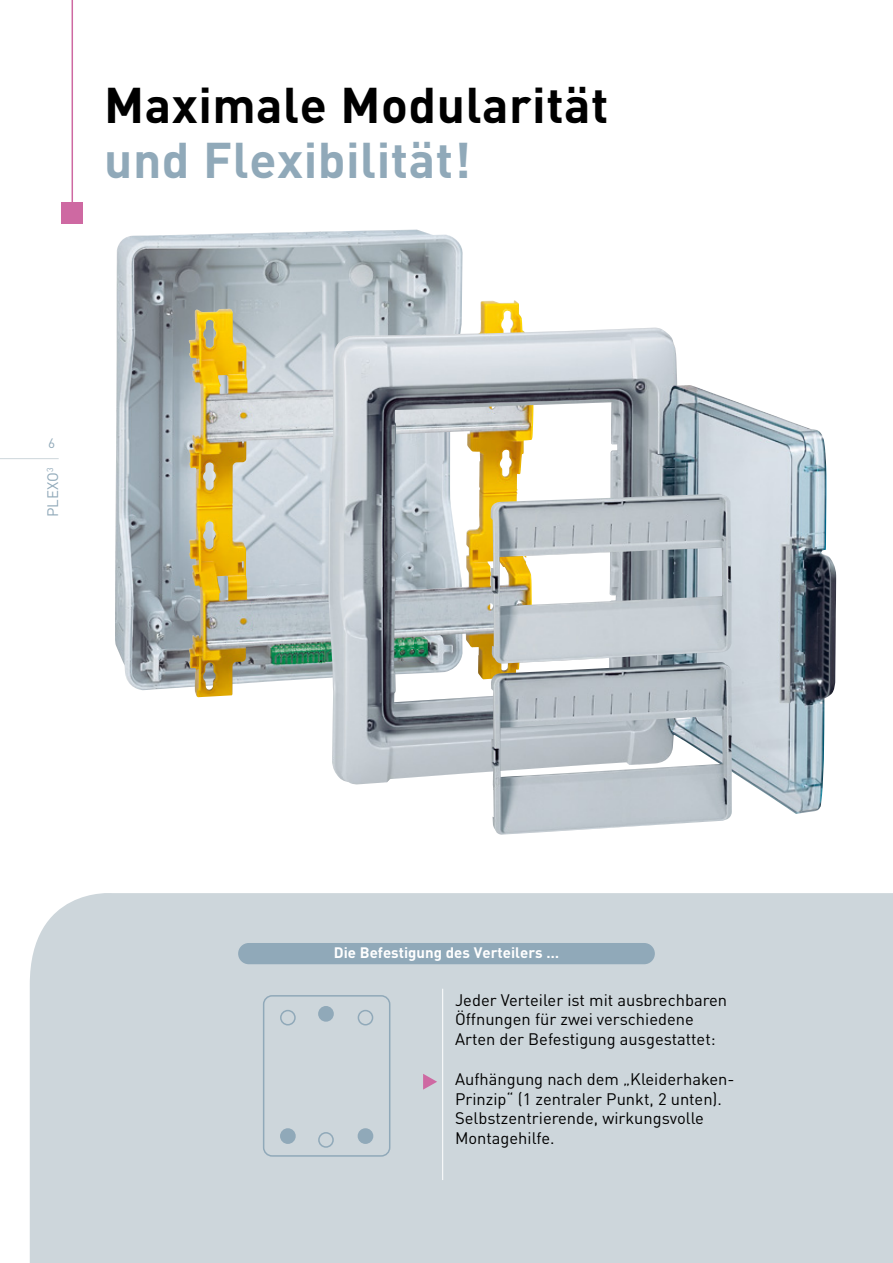
<style>
.page{position:relative;width:893px;height:1263px;background:#fff}
.page>*{position:absolute;margin:0;border:0;box-sizing:border-box;transform-origin:0 0}
.t1{font:700 49.5px "DIN Pro";letter-spacing:.01em;color:#000}
.t2{font:700 49.5px "DIN Pro";letter-spacing:.01em;color:#90a9b9}
.t3{font:16.5px/19.8px "DIN Pro";color:#000}
.t4{font:700 15px "DIN Pro";color:#fff}
.t5{font:15px "DIN Pro";color:#90a9b9}
.t6{font:13.5px "DIN Pro";color:#90a9b9}
</style>
<div class="page">
<div style="left:30px;top:893px;width:863px;height:370px;background:#cdd6db"></div>
<hr style="left:0;top:458px;width:59px;height:1px;background:#cdd6db">
<hr style="left:72px;top:0;width:1px;height:214px;background:#ce69a2">
<div style="left:62px;top:202px;width:21px;height:21px;background:#ce69a2"></div>
<div style="left:238px;top:943px;width:417px;height:21px;background:#90a9b9;border-radius:11px"></div>
<hr style="left:442px;top:989px;width:1px;height:191px;background:#fff">
<svg style="left:423px;top:1074px;width:14px;height:16px"></svg>
<div style="left:263px;top:995px;width:127px;height:162px;border:2px solid #90a9b9;border-radius:9px"></div>
<div style="left:281px;top:1129px;width:14px;height:14px;background:#90a9b9;border-radius:50%"></div>
<div style="left:280px;top:1128px;width:16px;height:16px;border:2px solid #90a9b9;border-radius:50%"></div>
<div style="left:358px;top:1129px;width:15px;height:14px;background:#90a9b9;border-radius:50%"></div>
<div style="left:358px;top:1128px;width:15px;height:16px;border:2px solid #90a9b9;border-radius:50%"></div>
<div style="left:280px;top:1010px;width:16px;height:15px;border:2px solid #90a9b9;border-radius:50%"></div>
<div style="left:358px;top:1010px;width:15px;height:15px;border:2px solid #90a9b9;border-radius:50%"></div>
<div style="left:318px;top:1132px;width:16px;height:16px;border:2px solid #90a9b9;border-radius:50%"></div>
<div style="left:319px;top:1007px;width:14px;height:14px;background:#90a9b9;border-radius:50%"></div>
<div style="left:318px;top:1006px;width:16px;height:16px;border:2px solid #90a9b9;border-radius:50%"></div>
<img style="left:115px;top:230px;width:348px;height:460px">
<img style="left:189px;top:300px;width:326px;height:93px">
<img style="left:328px;top:328px;width:508px;height:486px">
<img style="left:491px;top:494px;width:241px;height:341px">
<h1 class="t1" style="left:104px;top:71px;width:506px">Maximale Modularität</h1>
<h1 class="t2" style="left:104px;top:127px;width:368px">und Flexibilität!</h1>
<p class="t6" style="left:48px;top:434px;width:9px">6</p>
<p class="t5" style="left:43px;top:517px;width:51px;rotate:-90deg">PLEXO<sup>3</sup></p>
<p class="t4" style="left:334px;top:942px;width:227px">Die Befestigung des Verteilers …</p>
<p class="t3" style="left:455px;top:989px;width:274px">Jeder Verteiler ist mit ausbrechbaren<br>Öffnungen für zwei verschiedene<br>Arten der Befestigung ausgestattet:</p>
<p class="t3" style="left:455px;top:1068px;width:281px">Aufhängung nach dem „Kleiderhaken-<br>Prinzip“ (1 zentraler Punkt, 2 unten).<br>Selbstzentrierende, wirkungsvolle<br>Montagehilfe.</p>
</div>
